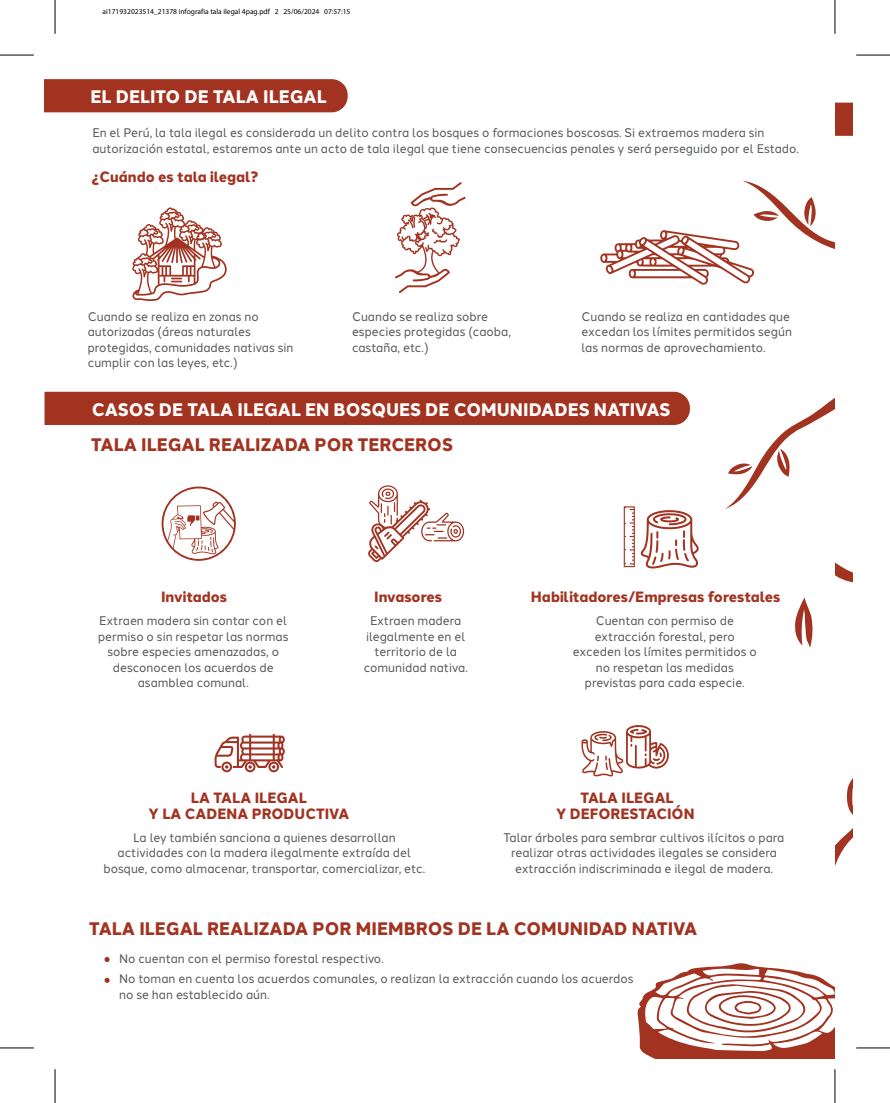
<style>
.page{position:relative;width:890px;height:1103px;background:#fff}
.page>*{position:absolute;margin:0;border:0;box-sizing:border-box;transform-origin:0 0}
.t1{font:800 18.12px "Halcom";color:#a23321;scale:.95 1}
.t2{font:800 18.12px "Halcom";color:#fff;scale:.95 1}
.t3{font:800 14.88px/16.9px "Halcom";color:#a23321;text-align:center;scale:.95 1}
.t4{font:12.5px/15.5px "Halcom";color:#575a5b;text-align:center;scale:.95 1}
.t5{font:7.5px "Myriad Pro";color:#000}
</style>
<div class="page">
<svg style="left:795px;top:597px;width:18px;height:51px"></svg>
<div style="left:45px;top:79px;width:303px;height:33px;background:#a23321"></div>
<div style="left:45px;top:391px;width:645px;height:34px;background:#a23321"></div>
<svg style="left:214px;top:733px;width:71px;height:39px"></svg>
<svg style="left:623px;top:506px;width:75px;height:62px"></svg>
<svg style="left:395px;top:182px;width:70px;height:111px"></svg>
<svg style="left:104px;top:957px;width:6px;height:4px"></svg>
<svg style="left:104px;top:977px;width:6px;height:5px"></svg>
<svg style="left:132px;top:207px;width:95px;height:94px"></svg>
<svg style="left:162px;top:486px;width:74px;height:74px"></svg>
<svg style="left:581px;top:725px;width:88px;height:51px"></svg>
<svg style="left:368px;top:485px;width:96px;height:77px"></svg>
<svg style="left:637px;top:963px;width:197px;height:95px"></svg>
<svg style="left:725px;top:398px;width:109px;height:111px"></svg>
<svg style="left:600px;top:181px;width:234px;height:104px"></svg>
<svg style="left:835px;top:103px;width:17px;height:33px"></svg>
<svg style="left:835px;top:779px;width:17px;height:87px"></svg>
<svg style="left:835px;top:562px;width:17px;height:20px"></svg>
<hr style="left:0;top:55px;width:34px;height:1px;background:#000">
<hr style="left:856px;top:55px;width:34px;height:1px;background:#000">
<hr style="left:0;top:1047px;width:34px;height:1px;background:#000">
<hr style="left:856px;top:1047px;width:34px;height:1px;background:#000">
<hr style="left:55px;top:0;width:1px;height:34px;background:#000">
<hr style="left:55px;top:1068px;width:1px;height:34px;background:#000">
<hr style="left:834px;top:0;width:1px;height:34px;background:#000">
<hr style="left:834px;top:1068px;width:1px;height:34px;background:#000">
<p class="t5" style="left:103px;top:7px;width:249px">ai171932023514_21378 infografia tala ilegal 4pag.pdf 2 25/06/2024 07:57:15</p>
<h1 class="t2" style="left:91px;top:82px;width:250px">EL DELITO DE TALA ILEGAL</h1>
<p class="t4" style="left:92px;top:124px;width:745px;text-align:left">En el Perú, la tala ilegal es considerada un delito contra los bosques o formaciones boscosas. Si extraemos madera sin autorización estatal, estaremos ante un acto de tala ilegal que tiene consecuencias penales y será perseguido por el Estado.</p>
<p class="t3" style="left:92px;top:167px;width:177px">¿Cuándo es tala ilegal?</p>
<p class="t4" style="left:88px;top:307px;width:218px;text-align:left">Cuando se realiza en zonas no autorizadas (áreas naturales protegidas, comunidades nativas sin cumplir con las leyes, etc.)</p>
<p class="t4" style="left:352px;top:307px;width:169px;text-align:left">Cuando se realiza sobre especies protegidas (caoba, castaña, etc.)</p>
<p class="t4" style="left:581px;top:307px;width:223px;text-align:left">Cuando se realiza en cantidades que excedan los límites permitidos según las normas de aprovechamiento.</p>
<h1 class="t2" style="left:92px;top:394px;width:610px">CASOS DE TALA ILEGAL EN BOSQUES DE COMUNIDADES NATIVAS</h1>
<h1 class="t1" style="left:91px;top:430px;width:382px">TALA ILEGAL REALIZADA POR TERCEROS</h1>
<p class="t3" style="left:161px;top:587px;width:71px">Invitados</p>
<p class="t3" style="left:374px;top:587px;width:73px">Invasores</p>
<p class="t3" style="left:531px;top:587px;width:264px">Habilitadores/Empresas forestales</p>
<p class="t4" style="left:98px;top:611px;width:202px">Extraen madera sin contar con el permiso o sin respetar las normas sobre especies amenazadas, o desconocen los acuerdos de asamblea comunal.</p>
<p class="t4" style="left:364px;top:611px;width:111px">Extraen madera ilegalmente en el territorio de la comunidad nativa.</p>
<p class="t4" style="left:573px;top:611px;width:195px">Cuentan con permiso de extracción forestal, pero exceden los límites permitidos o no respetan las medidas previstas para cada especie.</p>
<p class="t3" style="left:149px;top:787px;width:213px">LA TALA ILEGAL<br>Y LA CADENA PRODUCTIVA</p>
<p class="t3" style="left:556px;top:787px;width:147px">TALA ILEGAL<br>Y DEFORESTACIÓN</p>
<p class="t4" style="left:104px;top:828px;width:340px">La ley también sanciona a quienes desarrollan actividades con la madera ilegalmente extraída del bosque, como almacenar, transportar, comercializar, etc.</p>
<p class="t4" style="left:503px;top:828px;width:297px">Talar árboles para sembrar cultivos ilícitos o para realizar otras actividades ilegales se considera extracción indiscriminada e ilegal de madera.</p>
<h1 class="t1" style="left:89px;top:913px;width:641px">TALA ILEGAL REALIZADA POR MIEMBROS DE LA COMUNIDAD NATIVA</h1>
<p class="t4" style="left:119px;top:946px;width:543px;line-height:20.8px;text-align:left">No cuentan con el permiso forestal respectivo.<br>No toman en cuenta los acuerdos comunales, o realizan la extracción cuando los acuerdos</p>
<p class="t4" style="left:119px;top:985px;width:160px">no se han establecido aún.</p>
</div>
